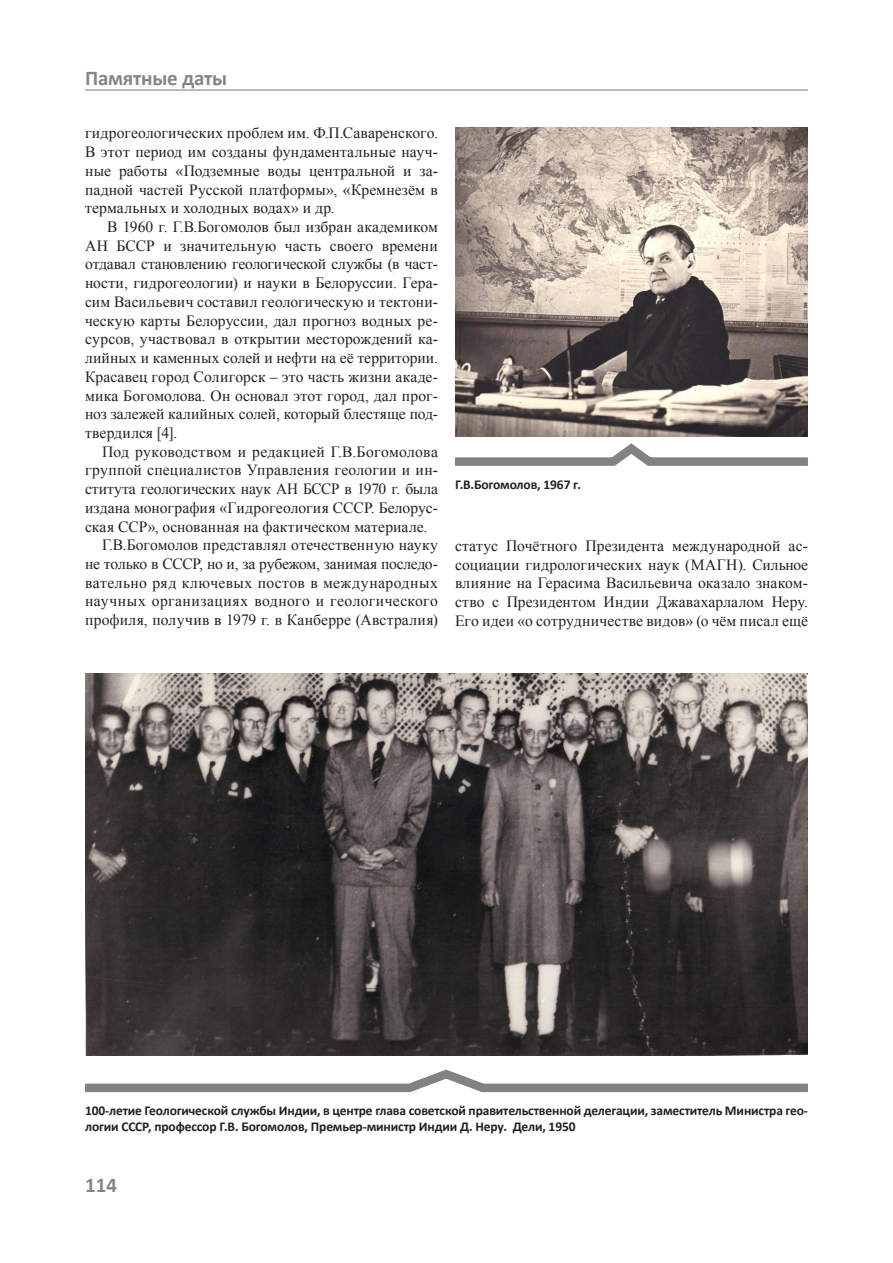
<style>
.page{position:relative;width:893px;height:1263px;background:#fff}
.page>*{position:absolute;margin:0;border:0;box-sizing:border-box;transform-origin:0 0}
.t1{font:700 21px "Calibri";letter-spacing:-.01em;color:#858585}
.Основной_текст{font:15.6px/18.8px "Times New Roman";letter-spacing:.005em;color:#231f20;text-align:justify}
.t2{font:700 13.5px/16.2px "Calibri";letter-spacing:-.01em;color:#231f20}
</style>
<div class="page">
<img style="left:85px;top:674px;width:723px;height:381px">
<svg style="left:85px;top:1069px;width:723px;height:24px"></svg>
<img style="left:455px;top:128px;width:353px;height:309px">
<svg style="left:455px;top:443px;width:353px;height:23px"></svg>
<hr style="left:85px;top:89px;width:723px;height:2px;background:#858585">
<h1 class="t1" style="left:85px;top:65px;width:144px">Памятные даты</h1>
<p class="Основной_текст" style="left:85px;top:124px;width:354px">гидрогеологических проблем им. Ф.П.Саваренского.<br>В этот период им созданы фундаментальные науч&shy;ные работы «Подземные воды центральной и за&shy;падной частей Русской платформы», «Кремнезём в термальных и холодных водах» и др.</p>
<p class="Основной_текст" style="left:85px;top:217px;width:354px;text-indent:22px">В 1960 г. Г.В.Богомолов был избран академиком АН БССР и значительную часть своего времени отдавал становлению геологической службы (в част&shy;ности, гидрогеологии) и науки в Белоруссии. Гера&shy;сим Васильевич составил геологическую и тектони&shy;ческую карты Белоруссии, дал прогноз водных ре&shy;сурсов, участвовал в открытии месторождений ка&shy;лийных и каменных солей и нефти на её территории.<br>Красавец город Солигорск – это часть жизни акаде&shy;мика Богомолова. Он основал этот город, дал прог&shy;ноз залежей калийных солей, который блестяще под&shy;твердился [4].</p>
<p class="Основной_текст" style="left:85px;top:442px;width:354px;text-indent:17px">Под руководством и редакцией Г.В.Богомолова группой специалистов Управления геологии и ин&shy;ститута геологических наук АН БССР в 1970 г. была издана монография «Гидрогеология СССР. Белорус&shy;ская ССР», основанная на фактическом материале.</p>
<p class="Основной_текст" style="left:85px;top:535px;width:354px;text-indent:17px">Г.В.Богомолов представлял отечественную науку не только в СССР, но и, за рубежом, занимая последо&shy;вательно ряд ключевых постов в международных научных организациях водного и геологического профиля, получив в 1979 г. в Канберре (Австралия)</p>
<p class="Основной_текст" style="left:455px;top:536px;width:354px">статус Почётного Президента международной ас&shy;социации гидрологических наук (МАГН). Сильное влияние на Герасима Васильевича оказало знаком&shy;ство с Президентом Индии Джавахарлалом Неру.<br>Его идеи «о сотрудничестве видов» (о чём писал ещё</p>
<p class="t2" style="left:455px;top:476px;width:127px">Г.В.Богомолов, 1967 г.</p>
<p class="t2" style="left:85px;top:1102px;width:724px">100-летие Геологической службы Индии, в центре глава советской правительственной делегации, заместитель Министра гео&shy;логии СССР, профессор Г.В. Богомолов, Премьер-министр Индии Д. Неру. Дели, 1950</p>
<h1 class="t1" style="left:85px;top:1171px;width:33px">114</h1>
</div>
